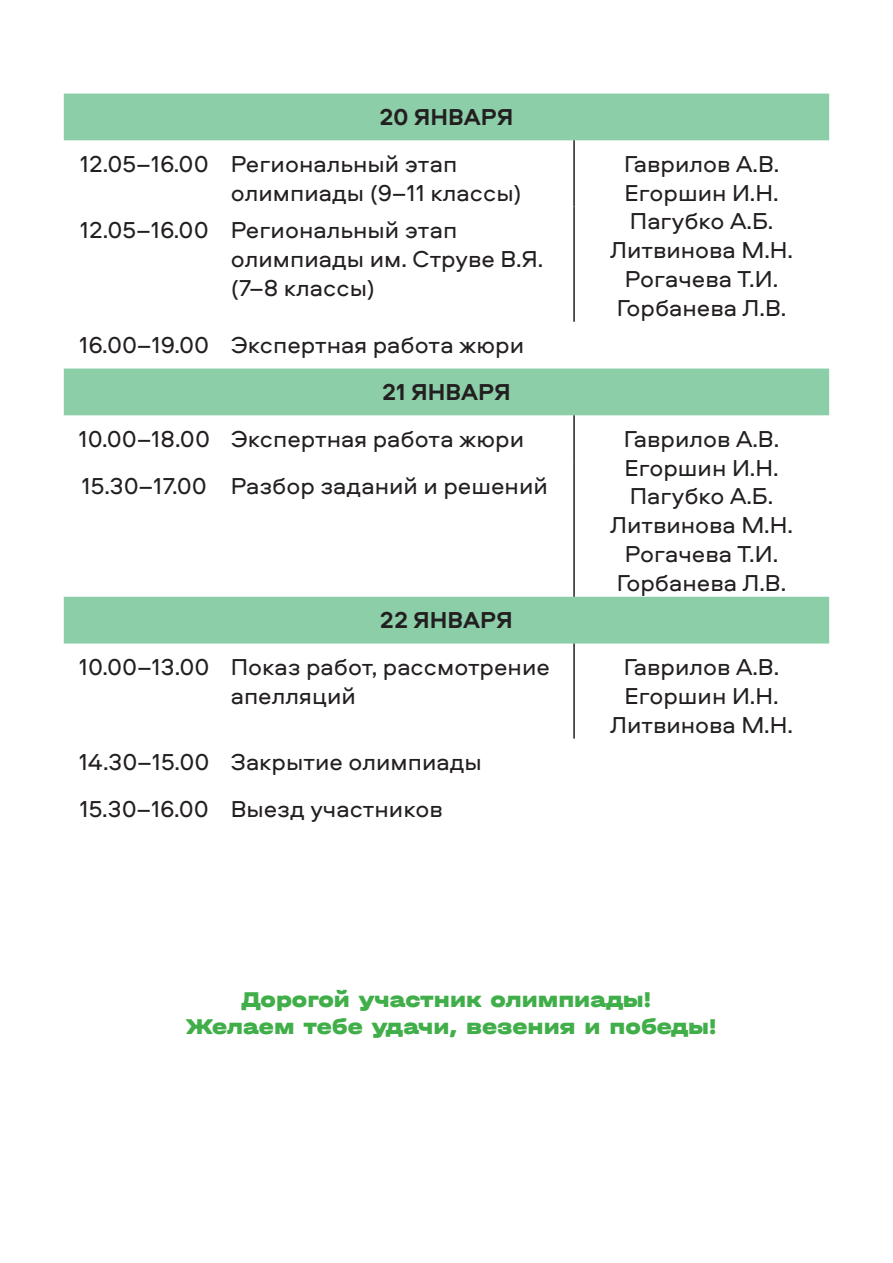
<style>
.page{position:relative;width:893px;height:1263px;background:#fff}
.page>*{position:absolute;margin:0;border:0;box-sizing:border-box;transform-origin:0 0}
.t1{font:24px/28.8px "Aeroport";color:#231f20}
.t2{font:700 24px "Aeroport";color:#231f20}
.t3{font:900 22.5px/27px "Halvar Breit";color:#40ae49;text-align:center}
</style>
<div class="page">
<svg style="left:64px;top:94px;width:765px;height:549px"></svg>
<hr style="left:573px;top:140px;width:2px;height:67px;background:#231f20">
<hr style="left:573px;top:207px;width:2px;height:115px;background:#231f20">
<hr style="left:573px;top:415px;width:2px;height:47px;background:#231f20">
<hr style="left:573px;top:462px;width:2px;height:135px;background:#231f20">
<hr style="left:573px;top:643px;width:2px;height:95px;background:#231f20">
<p class="t2" style="left:379px;top:100px;width:136px">20 ЯНВАРЯ</p>
<p class="t1" style="left:231px;top:148px;width:292px;text-indent:-151px">12.05–16.00 Региональный этап олимпиады (9–11 классы)</p>
<p class="t1" style="left:610px;top:148px;width:184px;text-align:center">Гаврилов А.В.<br>Егоршин И.Н.<br>Пагубко А.Б.<br>Литвинова М.Н.<br>Рогачева Т.И.<br>Горбанева Л.В.</p>
<p class="t1" style="left:231px;top:214px;width:314px;text-indent:-151px">12.05–16.00 Региональный этап олимпиады им. Струве В.Я. (7–8 классы)</p>
<p class="t1" style="left:79px;top:329px;width:446px">16.00–19.00 Экспертная работа жюри</p>
<p class="t2" style="left:382px;top:375px;width:130px">21 ЯНВАРЯ</p>
<p class="t1" style="left:78px;top:423px;width:447px">10.00–18.00 Экспертная работа жюри</p>
<p class="t1" style="left:610px;top:423px;width:184px;text-align:center">Гаврилов А.В.<br>Егоршин И.Н.<br>Пагубко А.Б.<br>Литвинова М.Н.<br>Рогачева Т.И.<br>Горбанева Л.В.</p>
<p class="t1" style="left:82px;top:470px;width:468px">15.30–17.00 Разбор заданий и решений</p>
<p class="t2" style="left:380px;top:603px;width:134px">22 ЯНВАРЯ</p>
<p class="t1" style="left:231px;top:651px;width:321px;text-indent:-152px">10.00–13.00 Показ работ, рассмотрение апелляций</p>
<p class="t1" style="left:610px;top:651px;width:184px;text-align:center">Гаврилов А.В.<br>Егоршин И.Н.<br>Литвинова М.Н.</p>
<p class="t1" style="left:79px;top:737px;width:404px;line-height:46.8px">14.30–15.00 Закрытие олимпиады<br>15.30–16.00 Выезд участников</p>
<p class="t3" style="left:185px;top:985px;width:533px">Дорогой участник олимпиады!<br>Желаем тебе удачи, везения и победы!</p>
</div>
